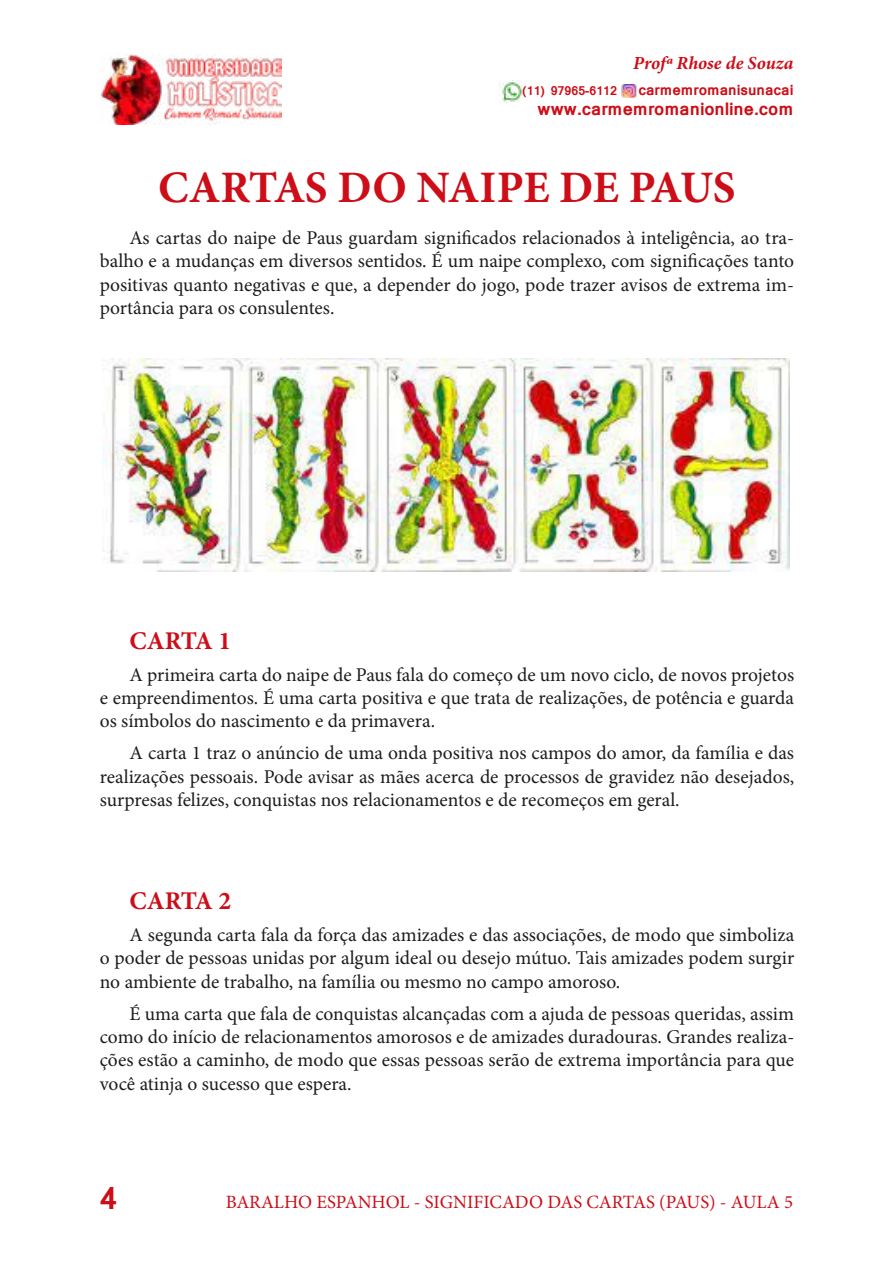
<style>
.page{position:relative;width:893px;height:1263px;background:#fff}
.page>*{position:absolute;margin:0;border:0;box-sizing:border-box;transform-origin:0 0}
.t1{font:700 45px "Minion Pro";letter-spacing:-.01em;color:#cd0d17}
.t2{font:700 30px "Mangal";color:#cd0d17}
.t3{font:700 25.5px "Minion Pro";letter-spacing:-.015em;color:#cd0d17}
.t4{font:19.5px/23.4px "Minion Pro";color:#1b1d1c;text-align:justify}
.t5{font:18.75px "Minion Pro";color:#cd0d17}
.t6{font:italic 700 18.45px "Minion Pro";color:#cd0d17}
.t7{font:700 17.1px "Mangal";color:#cd0d17}
.t8{font:700 14.25px "Mangal";color:#cd0d17}
.t9{font:700 12px "Mangal";color:#cd0d17}
</style>
<div class="page">
<img style="left:100px;top:54px;width:181px;height:70px">
<img style="left:500px;top:80px;width:22px;height:23px">
<img style="left:622px;top:84px;width:15px;height:14px">
<img style="left:103px;top:359px;width:687px;height:213px">
<p class="t6" style="left:633px;top:49px;width:162px">Profª Rhose de Souza</p>
<p class="t9" style="left:523px;top:80px;width:96px">(11) 97965-6112</p>
<p class="t8" style="left:638px;top:77px;width:157px">carmemromanisunacai</p>
<p class="t7" style="left:538px;top:93px;width:257px">www.carmemromanionline.com</p>
<h1 class="t1" style="left:158px;top:156px;width:579px">CARTAS DO NAIPE DE PAUS</h1>
<p class="t4" style="left:100px;top:226px;width:696px;text-indent:30px">As cartas do naipe de Paus guardam significados relacionados à inteligência, ao tra&shy;balho e a mudanças em diversos sentidos. É um naipe complexo, com significações tanto positivas quanto negativas e que, a depender do jogo, pode trazer avisos de extrema im&shy;portância para os consulentes.</p>
<h3 class="t3" style="left:129px;top:622px;width:103px">CARTA 1</h3>
<p class="t4" style="left:100px;top:663px;width:696px;text-indent:30px">A primeira carta do naipe de Paus fala do começo de um novo ciclo, de novos projetos e empreendimentos. É uma carta positiva e que trata de realizações, de potência e guarda os símbolos do nascimento e da primavera.</p>
<p class="t4" style="left:100px;top:741px;width:696px;text-indent:30px">A carta 1 traz o anúncio de uma onda positiva nos campos do amor, da família e das realizações pessoais. Pode avisar as mães acerca de processos de gravidez não desejados, surpresas felizes, conquistas nos relacionamentos e de recomeços em geral.</p>
<h3 class="t3" style="left:129px;top:883px;width:103px">CARTA 2</h3>
<p class="t4" style="left:100px;top:923px;width:696px;text-indent:30px">A segunda carta fala da força das amizades e das associações, de modo que simboliza o poder de pessoas unidas por algum ideal ou desejo mútuo. Tais amizades podem surgir no ambiente de trabalho, na família ou mesmo no campo amoroso.</p>
<p class="t4" style="left:100px;top:1002px;width:696px;text-indent:30px">É uma carta que fala de conquistas alcançadas com a ajuda de pessoas queridas, assim como do início de relacionamentos amorosos e de amizades duradouras. Grandes realiza&shy;ções estão a caminho, de modo que essas pessoas serão de extrema importância para que você atinja o sucesso que espera.</p>
<h2 class="t2" style="left:100px;top:1170px;width:19px">4</h2>
<p class="t5" style="left:226px;top:1189px;width:569px">BARALHO ESPANHOL - SIGNIFICADO DAS CARTAS (PAUS) - AULA 5</p>
</div>
